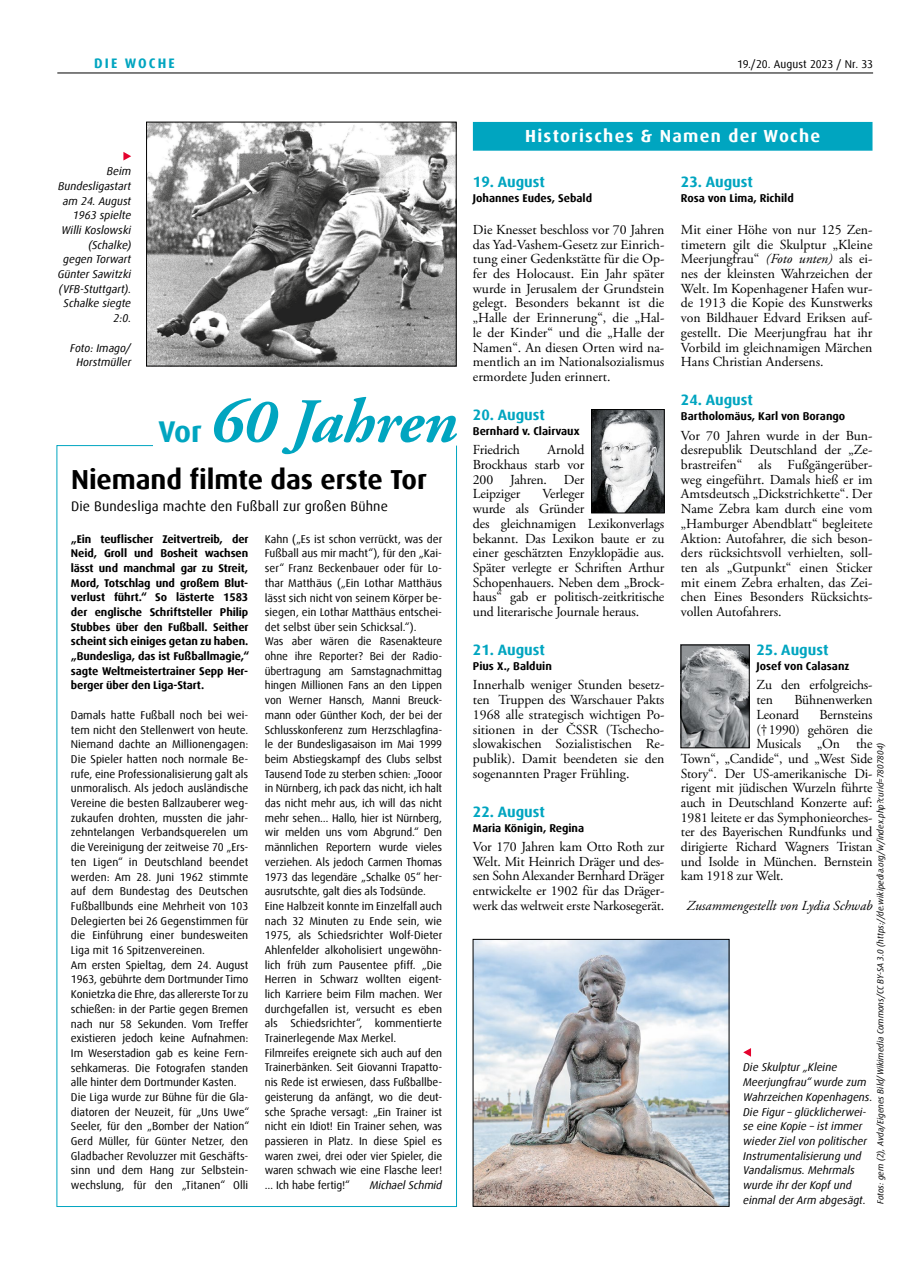
<style>
.page{position:relative;width:908px;height:1276px;background:#fff}
.page>*{position:absolute;margin:0;border:0;box-sizing:border-box;transform-origin:0 0}
.t1{font:italic 700 62.5px "Adobe Garamond Pro";color:#00a5c0}
.t2{font:700 27.5px "Dax Offc Pro";letter-spacing:-.005em;color:#000}
.t3{font:700 17.5px "Dax Offc Pro";letter-spacing:.075em;color:#fff}
.t4{font:700 15px "Dax Offc Pro";color:#00a5c0}
.t5{font:13.75px/14.6px "Adobe Garamond Pro";letter-spacing:-.01em;color:#000;text-align:justify}
.t6{font:13.75px "Dax Offc Pro";letter-spacing:.01em;color:#000}
.t7{font:italic 13.75px "Adobe Garamond Pro";color:#000}
.t8{font:700 13.75px "Dax Offc Pro";letter-spacing:.15em;color:#00a5c0}
.t9{font:11.25px/14.6px "Dax Offc Pro";letter-spacing:-.005em;color:#000}
.t10{font:700 11.25px/14.8px "Dax Offc Pro";color:#000;text-align:justify}
.t11{font:italic 11.25px/14.8px "Dax Offc Pro";color:#000}
.t12{font:italic 8.75px "Dax Offc Pro";color:#000}
.s1{font-family:"Dax Offc Pro";font-style:normal;font-size:30px}
.s2{font-style:italic}
</style>
<div class="page">
<svg style="left:56px;top:445px;width:401px;height:762px"></svg>
<img style="left:148px;top:124px;width:306px;height:240px">
<hr style="left:57px;top:73px;width:815px;height:1px;background:#000">
<div style="left:472px;top:122px;width:400px;height:29px;background:#00a5c0"></div>
<img style="left:474px;top:941px;width:253px;height:263px">
<svg style="left:743px;top:1048px;width:7px;height:8px"></svg>
<img style="left:593px;top:411px;width:69px;height:100px">
<div style="left:591px;top:409px;width:73px;height:104px;border:1px solid #000"></div>
<img style="left:682px;top:647px;width:65px;height:99px">
<div style="left:680px;top:645px;width:69px;height:103px;border:1px solid #000"></div>
<svg style="left:123px;top:152px;width:8px;height:8px"></svg>
<p class="t8" style="left:94px;top:54px;width:82px">DIE WOCHE</p>
<p class="t9" style="left:736px;top:56px;width:137px">19./20. August 2023 / Nr. 33</p>
<p class="t11" style="left:58px;top:164px;width:75px;text-align:right">Beim<br>Bundesligastart am 24. August<br>1963 spielte<br>Willi Koslowski (Schalke) gegen Torwart<br>Günter Sawitzki (VFB-Stuttgart).<br>Schalke siegte<br>2:0.</p>
<p class="t11" style="left:70px;top:340px;width:63px;text-align:center">Foto: Imago/<br>Horstmüller</p>
<h1 class="t1" style="left:158px;top:386px;width:300px"><span class="s1">Vor</span> 60 Jahren</h1>
<h2 class="t2" style="left:71px;top:461px;width:357px">Niemand filmte das erste Tor</h2>
<p class="t6" style="left:71px;top:497px;width:318px">Die Bundesliga machte den Fußball zur großen Bühne</p>
<p class="t10" style="left:71px;top:531px;width:180px">„Ein teuflischer Zeitvertreib, der Neid, Groll und Bosheit wachsen lässt und manchmal gar zu Streit, Mord, Totschlag und großem Blut&shy;verlust führt.“ So lästerte 1583 der englische Schriftsteller Philip Stubbes über den Fußball. Seither scheint sich einiges getan zu haben. „Bundesliga, das ist Fußballmagie,“ sagte Weltmeistertrainer Sepp Her&shy;berger über den Liga-Start.</p>
<p class="t9" style="left:71px;top:707px;width:180px">Damals hatte Fußball noch bei wei&shy;tem nicht den Stellenwert von heute.<br>Niemand dachte an Millionengagen:<br>Die Spieler hatten noch normale Be&shy;rufe, eine Professionalisierung galt als unmoralisch. Als jedoch ausländische Vereine die besten Ballzauberer weg&shy;zukaufen drohten, mussten die jahr&shy;zehntelangen Verbandsquerelen um die Vereinigung der zeitweise 70 „Ers&shy;ten Ligen“ in Deutschland beendet werden: Am 28. Juni 1962 stimmte auf dem Bundestag des Deutschen Fußballbunds eine Mehrheit von 103<br>Delegierten bei 26 Gegenstimmen für die Einführung einer bundesweiten Liga mit 16 Spitzenvereinen.<br>Am ersten Spieltag, dem 24. August 1963, gebührte dem Dortmunder Timo Konietzka die Ehre, das allererste Tor zu schießen: in der Partie gegen Bremen nach nur 58 Sekunden. Vom Treffer existieren jedoch keine Aufnahmen:<br>Im Weserstadion gab es keine Fern&shy;sehkameras. Die Fotografen standen alle hinter dem Dortmunder Kasten.<br>Die Liga wurde zur Bühne für die Gla&shy;diatoren der Neuzeit, für „Uns Uwe“ Seeler, für den „Bomber der Nation“ Gerd Müller, für Günter Netzer, den Gladbacher Revoluzzer mit Geschäfts&shy;sinn und dem Hang zur Selbstein&shy;wechslung, für den „Titanen“ Olli</p>
<p class="t9" style="left:265px;top:531px;width:179px">Kahn („Es ist schon verrückt, was der Fußball aus mir macht“), für den „Kai&shy;ser“ Franz Beckenbauer oder für Lo&shy;thar Matthäus („Ein Lothar Matthäus lässt sich nicht von seinem Körper be&shy;siegen, ein Lothar Matthäus entschei&shy;det selbst über sein Schicksal.“).<br>Was aber wären die Rasenakteure ohne ihre Reporter? Bei der Radio&shy;übertragung am Samstagnachmittag hingen Millionen Fans an den Lippen von Werner Hansch, Manni Breuck&shy;mann oder Günther Koch, der bei der Schlusskonferenz zum Herzschlagfina&shy;le der Bundesligasaison im Mai 1999 beim Abstiegskampf des Clubs selbst Tausend Tode zu sterben schien: „Tooor in Nürnberg, ich pack das nicht, ich halt das nicht mehr aus, ich will das nicht mehr sehen… Hallo, hier ist Nürnberg, wir melden uns vom Abgrund.“ Den männlichen Reportern wurde vieles verziehen. Als jedoch Carmen Thomas 1973 das legendäre „Schalke 05“ her&shy;ausrutschte, galt dies als Todsünde.<br>Eine Halbzeit konnte im Einzelfall auch nach 32 Minuten zu Ende sein, wie 1975, als Schiedsrichter Wolf-Dieter Ahlenfelder alkoholisiert ungewöhn&shy;lich früh zum Pausentee pfiff. „Die Herren in Schwarz wollten eigent&shy;lich Karriere beim Film machen. Wer durchgefallen ist, versucht es eben als Schiedsrichter“, kommentierte Trainerlegende Max Merkel.<br>Filmreifes ereignete sich auch auf den Trainerbänken. Seit Giovanni Trapatto&shy;nis Rede ist erwiesen, dass Fußballbe&shy;geisterung da anfängt, wo die deut&shy;sche Sprache versagt: „Ein Trainer ist nicht ein Idiot! Ein Trainer sehen, was passieren in Platz. In diese Spiel es waren zwei, drei oder vier Spieler, die waren schwach wie eine Flasche leer! … Ich habe fertig!“</p>
<p class="t11" style="left:370px;top:1177px;width:74px">Michael Schmid</p>
<h3 class="t3" style="left:525px;top:124px;width:297px">Historisches &amp; Namen der Woche</h3>
<h3 class="t4" style="left:472px;top:172px;width:73px">19. August</h3>
<p class="t10" style="left:472px;top:190px;width:121px">Johannes Eudes, Sebald</p>
<p class="t5" style="left:472px;top:223px;width:193px">Die Knesset beschloss vor 70 Jahren das Yad-Vashem-Gesetz zur Einrich&shy;tung einer Gedenkstätte für die Op&shy;fer des Holocaust. Ein Jahr später wurde in Jerusalem der Grundstein gelegt. Besonders bekannt ist die „Halle der Erinnerung“, die „Hal&shy;le der Kinder“ und die „Halle der Namen“. An diesen Orten wird na&shy;mentlich an im Nationalsozialismus ermordete Juden erinnert.</p>
<h3 class="t4" style="left:472px;top:405px;width:73px">20. August</h3>
<p class="t10" style="left:472px;top:424px;width:108px">Bernhard v. Clairvaux</p>
<p class="t5" style="left:472px;top:443px;width:49px">Friedrich</p>
<h3 class="t4" style="left:680px;top:172px;width:73px">23. August</h3>
<p class="t10" style="left:680px;top:190px;width:114px">Rosa von Lima, Richild</p>
<p class="t5" style="left:680px;top:223px;width:193px">Mit einer Höhe von nur 125 Zen&shy;timetern gilt die Skulptur „Kleine Meerjungfrau“ <span class="s2">(Foto unten)</span> als ei&shy;nes der kleinsten Wahrzeichen der Welt. Im Kopenhagener Hafen wur&shy;de 1913 die Kopie des Kunstwerks von Bildhauer Edvard Eriksen auf&shy;gestellt. Die Meerjungfrau hat ihr Vorbild im gleichnamigen Märchen Hans Christian Andersens.</p>
<h3 class="t4" style="left:680px;top:390px;width:73px">24. August</h3>
<p class="t10" style="left:680px;top:409px;width:166px">Bartholomäus, Karl von Borango</p>
<p class="t5" style="left:680px;top:428px;width:193px">Vor 70 Jahren wurde in der Bun&shy;desrepublik Deutschland der „Ze&shy;brastreifen“ als Fußgängerüber&shy;weg eingeführt. Damals hieß er im Amtsdeutsch „Dickstrichkette“. Der Name Zebra kam durch eine vom „Hamburger Abendblatt“ begleitete Aktion: Autofahrer, die sich beson&shy;ders rücksichtsvoll verhielten, soll&shy;ten als „Gutpunkt“ einen Sticker mit einem Zebra erhalten, das Zei&shy;chen Eines Besonders Rücksichts&shy;vollen Autofahrers.</p>
<h3 class="t4" style="left:756px;top:640px;width:73px">25. August</h3>
<p class="t10" style="left:756px;top:659px;width:94px">Josef von Calasanz</p>
<p class="t5" style="left:756px;top:678px;width:117px">Zu den erfolgreichs&shy;ten</p>
<p class="t5" style="left:472px;top:443px;width:113px;text-indent:75px">Arnold Brockhaus starb vor 200 Jahren. Der Leipziger</p>
<p class="t5" style="left:472px;top:487px;width:193px;text-align:left;text-indent:69px">Verleger<br>wurde als Gründer<br>des gleichnamigen Lexikonverlags bekannt. Das Lexikon baute er zu einer geschätzten Enzyklopädie aus.<br>Später verlegte er Schriften Arthur<br>Schopenhauers. Neben dem „Brock&shy;haus“ gab er politisch-zeitkritische und literarische Journale heraus.</p>
<h3 class="t4" style="left:472px;top:640px;width:73px">21. August</h3>
<p class="t10" style="left:472px;top:659px;width:80px">Pius X., Balduin</p>
<p class="t5" style="left:472px;top:678px;width:193px">Innerhalb weniger Stunden besetz&shy;ten Truppen des Warschauer Pakts 1968 alle strategisch wichtigen Po&shy;sitionen in der ČSSR (Tschecho&shy;slowakischen Sozialistischen Re&shy;publik). Damit beendeten sie den sogenannten Prager Frühling.</p>
<h3 class="t4" style="left:472px;top:802px;width:73px">22. August</h3>
<p class="t10" style="left:472px;top:820px;width:113px">Maria Königin, Regina</p>
<p class="t5" style="left:472px;top:840px;width:193px">Vor 170 Jahren kam Otto Roth zur Welt. Mit Heinrich Dräger und des&shy;sen Sohn Alexander Bernhard Dräger entwickelte er 1902 für das Dräger&shy;werk das weltweit erste Narkosegerät.</p>
<p class="t5" style="left:756px;top:693px;width:117px;text-indent:38px">Bühnenwerken<br>Leonard</p>
<p class="t5" style="left:819px;top:707px;width:54px">Bernsteins</p>
<p class="t5" style="left:756px;top:722px;width:117px">(†1990) gehören die</p>
<p class="t5" style="left:756px;top:737px;width:117px">Musicals „On the</p>
<p class="t5" style="left:680px;top:751px;width:193px">Town“, „Candide“, und „West Side</p>
<p class="t5" style="left:680px;top:766px;width:193px">Story“. Der US-amerikanische Di-</p>
<p class="t5" style="left:680px;top:781px;width:193px">rigent mit jüdischen Wurzeln führte</p>
<p class="t5" style="left:680px;top:796px;width:193px">auch in Deutschland Konzerte auf:</p>
<p class="t5" style="left:680px;top:810px;width:193px">1981 leitete er das Symphonieorches-</p>
<p class="t5" style="left:680px;top:825px;width:193px">ter des Bayerischen Rundfunks und</p>
<p class="t5" style="left:680px;top:840px;width:193px">dirigierte Richard Wagners Tristan</p>
<p class="t5" style="left:680px;top:854px;width:193px">und Isolde in München. Bernstein</p>
<p class="t5" style="left:680px;top:869px;width:104px">kam 1918 zur Welt.</p>
<p class="t7" style="left:686px;top:897px;width:187px">Zusammengestellt von Lydia Schwab</p>
<p class="t12" style="left:874px;top:1204px;width:463px;rotate:-90deg">Fotos: gem (2), Avda/Eigenes Bild/Wikimedia Commons/CC BY-SA 3.0 (https://de.wikipedia.org/w/index.php?curid=7807804)</p>
<p class="t11" style="left:743px;top:1060px;width:131px">Die Skulptur „Kleine<br>Meerjungfrau“ wurde zum<br>Wahrzeichen Kopenhagens.<br>Die Figur – glücklicherwei&shy;se eine Kopie – ist immer wieder Ziel von politischer<br>Instrumentalisierung und<br>Vandalismus. Mehrmals wurde ihr der Kopf und einmal der Arm abgesägt.</p>
</div>
